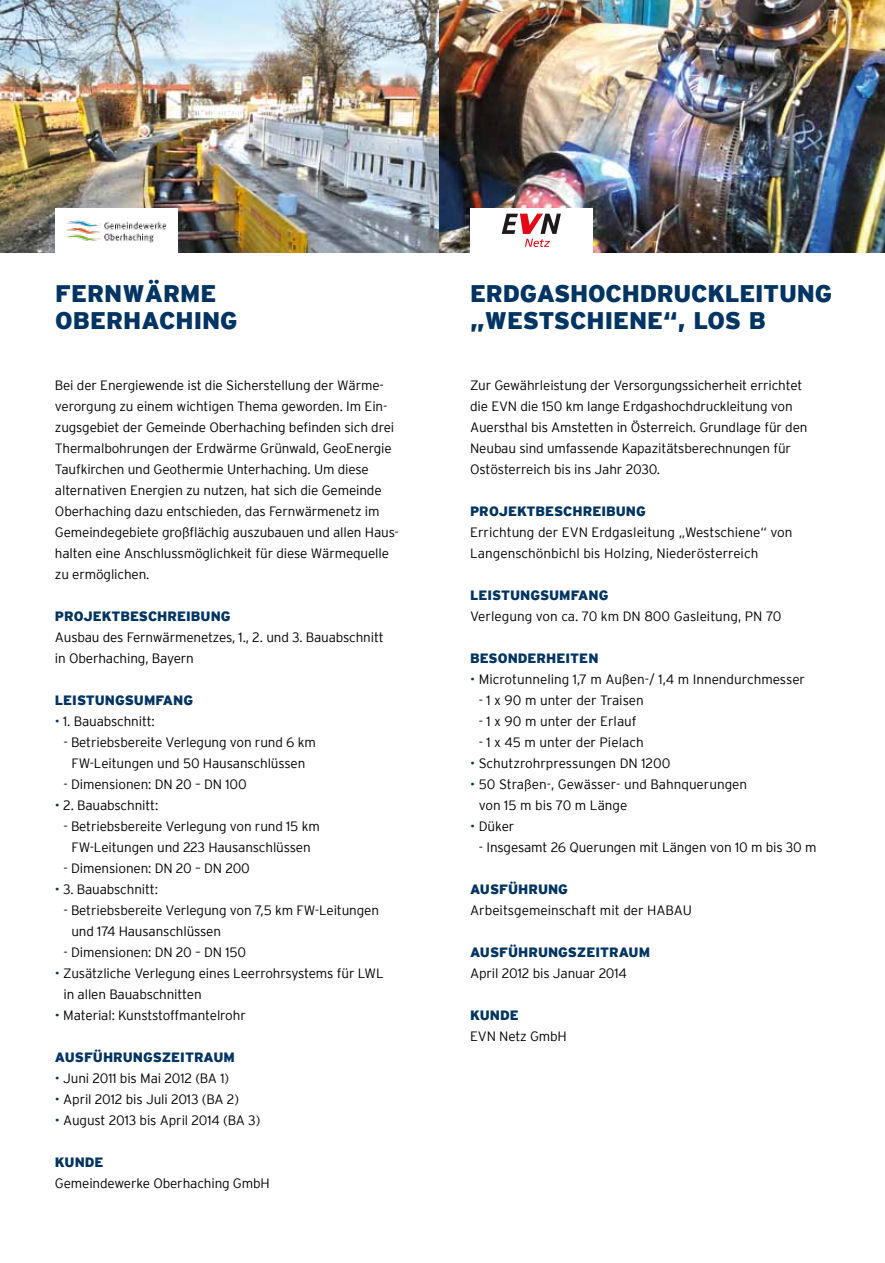
<style>
.page{position:relative;width:885px;height:1263px;background:#fff}
.page>*{position:absolute;margin:0;border:0;box-sizing:border-box;transform-origin:0 0}
.t1{font:900 24px/27px "Interstate";letter-spacing:-.01em;color:#003462}
.t2{font:300 13.5px/21px "Interstate";letter-spacing:-.01em;color:#000}
.t3{font:900 13.5px "Interstate";color:#003462}
.s1{color:#003462}
</style>
<div class="page">
<img style="left:0;top:0;width:884px;height:253px">
<div style="left:470px;top:208px;width:122px;height:45px;background:#fff"></div>
<div style="left:55px;top:208px;width:123px;height:45px;background:#fff"></div>
<img style="left:66px;top:220px;width:101px;height:23px">
<svg style="left:501px;top:214px;width:60px;height:33px"></svg>
<h1 class="t1" style="left:55px;top:280px;width:184px">FERNWÄRME<br>OBERHACHING</h1>
<h1 class="t1" style="left:470px;top:280px;width:363px">ERDGASHOCHDRUCKLEITUNG „WESTSCHIENE“, LOS B</h1>
<p class="t2" style="left:55px;top:375px;width:345px">Bei der Energiewende ist die Sicherstellung der Wärme&shy;verorgung zu einem wichtigen Thema geworden. Im Ein&shy;zugsgebiet der Gemeinde Oberhaching befinden sich drei Thermalbohrungen der Erdwärme Grünwald, GeoEnergie Taufkirchen und Geothermie Unterhaching. Um diese alternativen Energien zu nutzen, hat sich die Gemeinde Oberhaching dazu entschieden, das Fernwärmenetz im Gemeindegebiete großflächig auszubauen und allen Haus&shy;halten eine Anschlussmöglichkeit für diese Wärmequelle zu ermöglichen.</p>
<p class="t3" style="left:55px;top:609px;width:177px">PROJEKTBESCHREIBUNG</p>
<p class="t2" style="left:55px;top:627px;width:330px">Ausbau des Fernwärmenetzes, 1., 2. und 3. Bauabschnitt in Oberhaching, Bayern</p>
<p class="t3" style="left:55px;top:693px;width:140px">LEISTUNGSUMFANG</p>
<p class="t2" style="left:55px;top:711px;width:101px"><span class="s1">•</span> 1. Bauabschnitt:</p>
<p class="t2" style="left:63px;top:732px;width:254px;text-align:center">- Betriebsbereite Verlegung von rund 6 km<br>FW-Leitungen und 50 Hausanschlüssen</p>
<p class="t2" style="left:63px;top:774px;width:185px">- Dimensionen: DN 20 – DN 100</p>
<p class="t2" style="left:55px;top:795px;width:105px"><span class="s1">•</span> 2. Bauabschnitt:</p>
<p class="t2" style="left:63px;top:816px;width:258px;text-align:center">- Betriebsbereite Verlegung von rund 15 km<br>FW-Leitungen und 223 Hausanschlüssen</p>
<p class="t2" style="left:63px;top:858px;width:188px">- Dimensionen: DN 20 – DN 200</p>
<p class="t2" style="left:55px;top:879px;width:104px"><span class="s1">•</span> 3. Bauabschnitt:</p>
<p class="t2" style="left:71px;top:900px;width:309px;text-indent:-8px">- Betriebsbereite Verlegung von 7,5 km FW-Leitungen und 174 Hausanschlüssen</p>
<p class="t2" style="left:63px;top:942px;width:184px">- Dimensionen: DN 20 – DN 150</p>
<p class="t2" style="left:63px;top:963px;width:322px;text-indent:-9px"><span class="s1">•</span> Zusätzliche Verlegung eines Leerrohrsystems für LWL in allen Bauabschnitten</p>
<p class="t2" style="left:55px;top:1005px;width:192px"><span class="s1">•</span> Material: Kunststoffmantelrohr</p>
<p class="t3" style="left:55px;top:1050px;width:181px">AUSFÜHRUNGSZEITRAUM</p>
<p class="t2" style="left:55px;top:1068px;width:176px"><span class="s1">•</span> Juni 2011 bis Mai 2012 (BA 1)</p>
<p class="t2" style="left:55px;top:1089px;width:186px"><span class="s1">•</span> April 2012 bis Juli 2013 (BA 2)</p>
<p class="t2" style="left:55px;top:1110px;width:207px"><span class="s1">•</span> August 2013 bis April 2014 (BA 3)</p>
<p class="t3" style="left:55px;top:1155px;width:50px">KUNDE</p>
<p class="t2" style="left:55px;top:1173px;width:216px">Gemeindewerke Oberhaching GmbH</p>
<p class="t2" style="left:470px;top:375px;width:339px">Zur Gewährleistung der Versorgungssicherheit errichtet die EVN die 150 km lange Erdgashochdruckleitung von Auersthal bis Amstetten in Österreich. Grundlage für den Neubau sind umfassende Kapazitätsberechnungen für Ostösterreich bis ins Jahr 2030.</p>
<p class="t3" style="left:470px;top:504px;width:177px">PROJEKTBESCHREIBUNG</p>
<p class="t2" style="left:470px;top:522px;width:324px">Errichtung der EVN Erdgasleitung „Westschiene“ von<br>Langenschönbichl bis Holzing, Niederösterreich</p>
<p class="t3" style="left:470px;top:588px;width:140px">LEISTUNGSUMFANG</p>
<p class="t2" style="left:470px;top:606px;width:313px">Verlegung von ca. 70 km DN 800 Gasleitung, PN 70</p>
<p class="t3" style="left:470px;top:651px;width:130px">BESONDERHEITEN</p>
<p class="t2" style="left:470px;top:669px;width:336px"><span class="s1">•</span> Microtunneling 1,7 m Außen-/ 1,4 m Innendurchmesser</p>
<p class="t2" style="left:478px;top:690px;width:167px">- 1 x 90 m unter der Traisen</p>
<p class="t2" style="left:478px;top:711px;width:159px">- 1 x 90 m unter der Erlauf</p>
<p class="t2" style="left:478px;top:732px;width:166px">- 1 x 45 m unter der Pielach</p>
<p class="t2" style="left:470px;top:753px;width:202px"><span class="s1">•</span> Schutzrohrpressungen DN 1200</p>
<p class="t2" style="left:478px;top:774px;width:270px;text-indent:-9px"><span class="s1">•</span> 50 Straßen-, Gewässer- und Bahnquerungen von 15 m bis 70 m Länge</p>
<p class="t2" style="left:470px;top:816px;width:46px"><span class="s1">•</span> Düker</p>
<p class="t2" style="left:478px;top:837px;width:339px">- Insgesamt 26 Querungen mit Längen von 10 m bis 30 m</p>
<p class="t3" style="left:470px;top:882px;width:99px">AUSFÜHRUNG</p>
<p class="t2" style="left:470px;top:900px;width:223px">Arbeitsgemeinschaft mit der HABAU</p>
<p class="t3" style="left:470px;top:945px;width:181px">AUSFÜHRUNGSZEITRAUM</p>
<p class="t2" style="left:470px;top:963px;width:158px">April 2012 bis Januar 2014</p>
<p class="t3" style="left:470px;top:1008px;width:50px">KUNDE</p>
<p class="t2" style="left:470px;top:1026px;width:98px">EVN Netz GmbH</p>
</div>
